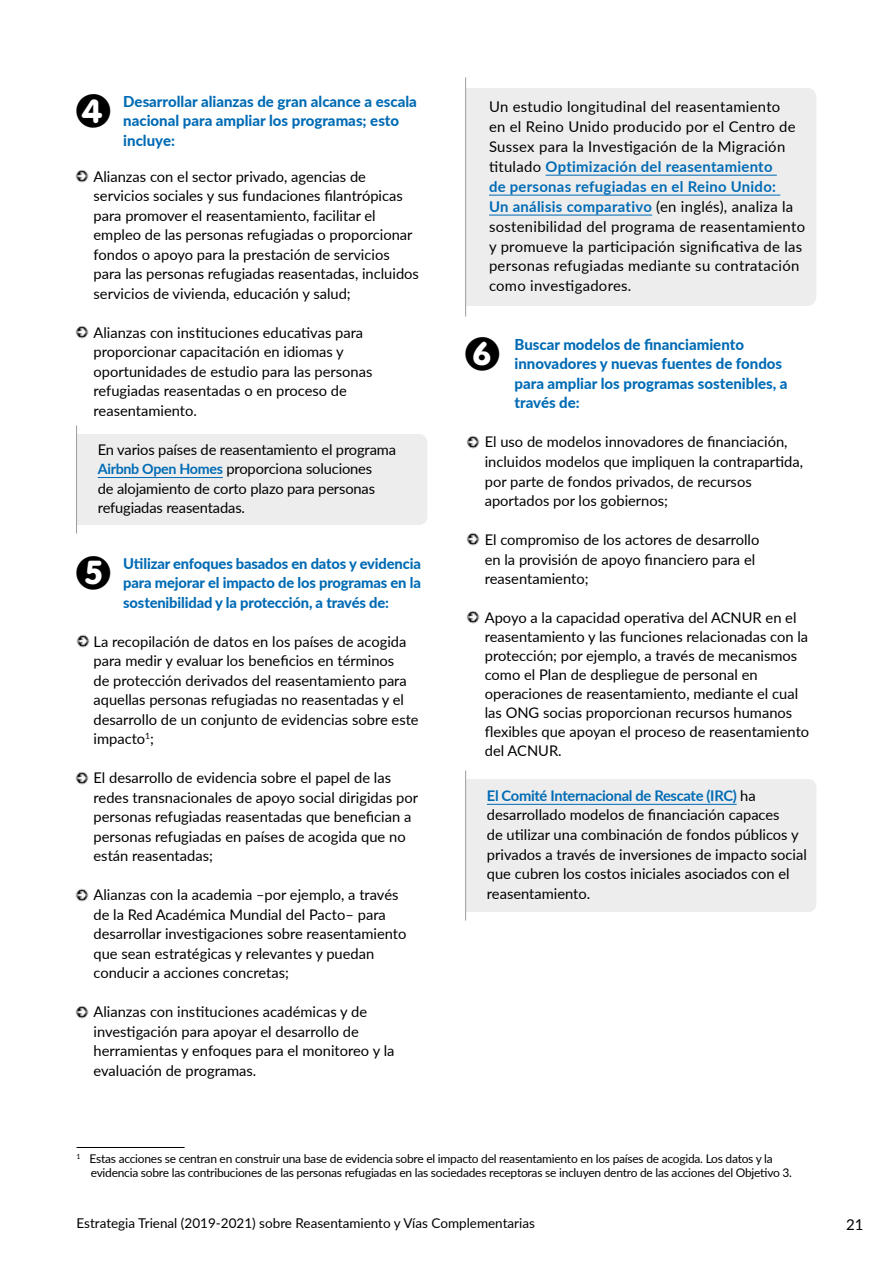
<style>
.page{position:relative;width:893px;height:1263px;background:#fff}
.page>*{position:absolute;margin:0;border:0;box-sizing:border-box;transform-origin:0 0}
.t1{font:41.25px "Circled";color:#000}
.t2{font:800 15px/19.5px "Lato";color:#006bb5}
.t3{font:15px "Lato";color:#000}
.t4{font:14.85px/20px "Lato";letter-spacing:.02em;color:#000}
.t5{font:14.7px/19.5px "Lato";color:#000}
.t6{font:800 14.7px/19.5px "Lato";letter-spacing:-.01em;color:#006bb5;text-align:justify}
.t7{font:13.5px "Lato";color:#000}
.t8{font:12px/14.4px "Lato";letter-spacing:-.02em;color:#000}
.s1{font-weight:700;font-size:14.25px;color:#006bb5}
.s2{font-weight:700;color:#006bb5}
</style>
<div class="page">
<img style="left:76px;top:635px;width:14px;height:13px">
<div style="left:77px;top:434px;width:350px;height:91px;background:#ededed"></div>
<hr style="left:76px;top:425px;width:1px;height:108px;background:#9d9d9c">
<div style="left:466px;top:88px;width:350px;height:218px;background:#ededed"></div>
<hr style="left:465px;top:77px;width:1px;height:239px;background:#9d9d9c">
<div style="left:466px;top:779px;width:350px;height:133px;background:#ededed"></div>
<hr style="left:465px;top:770px;width:1px;height:150px;background:#9d9d9c">
<hr style="left:98px;top:477px;width:125px;height:1px;background:#006bb5">
<hr style="left:546px;top:175px;width:231px;height:1px;background:#006bb5">
<hr style="left:489px;top:195px;width:291px;height:1px;background:#006bb5">
<hr style="left:489px;top:215px;width:163px;height:1px;background:#006bb5">
<hr style="left:487px;top:804px;width:250px;height:1px;background:#006bb5">
<hr style="left:77px;top:1147px;width:108px;height:1px;background:#000">
<img style="left:75px;top:772px;width:14px;height:12px">
<img style="left:75px;top:889px;width:14px;height:12px">
<img style="left:75px;top:1006px;width:14px;height:12px">
<img style="left:75px;top:170px;width:14px;height:13px">
<img style="left:75px;top:326px;width:14px;height:13px">
<img style="left:466px;top:436px;width:14px;height:12px">
<img style="left:466px;top:533px;width:14px;height:13px">
<img style="left:466px;top:611px;width:14px;height:12px">
<h1 class="t1" style="left:76px;top:89px;width:37px">4</h1>
<p class="t2" style="left:123px;top:91px;width:295px">Desarrollar alianzas de gran alcance a escala nacional para ampliar los programas; esto incluye:</p>
<p class="t5" style="left:94px;top:166px;width:327px">Alianzas con el sector privado, agencias de servicios sociales y sus fundaciones filantrópicas para promover el reasentamiento, facilitar el empleo de las personas refugiadas o proporcionar fondos o apoyo para la prestación de servicios para las personas refugiadas reasentadas, incluidos servicios de vivienda, educación y salud;</p>
<p class="t5" style="left:94px;top:322px;width:280px">Alianzas con instituciones educativas para proporcionar capacitación en idiomas y oportunidades de estudio para las personas refugiadas reasentadas o en proceso de reasentamiento.</p>
<p class="t5" style="left:98px;top:439px;width:300px">En varios países de reasentamiento el programa <span class="s1">Airbnb Open Homes</span> proporciona soluciones<br>de alojamiento de corto plazo para personas refugiadas reasentadas.</p>
<h1 class="t1" style="left:76px;top:551px;width:37px">5</h1>
<p class="t6" style="left:123px;top:553px;width:299px">Utilizar enfoques basados en datos y evidencia para mejorar el impacto de los programas en la sostenibilidad y la protección, a través de:</p>
<p class="t5" style="left:94px;top:631px;width:327px">La recopilación de datos en los países de acogida para medir y evaluar los beneficios en términos<br>de protección derivados del reasentamiento para aquellas personas refugiadas no reasentadas y el desarrollo de un conjunto de evidencias sobre este impacto<sup>1</sup>;</p>
<p class="t5" style="left:94px;top:767px;width:326px">El desarrollo de evidencia sobre el papel de las redes transnacionales de apoyo social dirigidas por personas refugiadas reasentadas que benefician a personas refugiadas en países de acogida que no están reasentadas;</p>
<p class="t5" style="left:94px;top:884px;width:314px">Alianzas con la academia –por ejemplo, a través de la Red Académica Mundial del Pacto– para desarrollar investigaciones sobre reasentamiento que sean estratégicas y relevantes y puedan conducir a acciones concretas;</p>
<p class="t5" style="left:94px;top:1002px;width:302px">Alianzas con instituciones académicas y de investigación para apoyar el desarrollo de herramientas y enfoques para el monitoreo y la evaluación de programas.</p>
<p class="t4" style="left:489px;top:96px;width:318px">Un estudio longitudinal del reasentamiento<br>en el Reino Unido producido por el Centro de Sussex para la Investigación de la Migración titulado <span class="s2">Optimización del reasentamiento<br>de personas refugiadas en el Reino Unido:<br>Un análisis comparativo</span> (en inglés), analiza la sostenibilidad del programa de reasentamiento y promueve la participación significativa de las personas refugiadas mediante su contratación como investigadores.</p>
<h1 class="t1" style="left:466px;top:332px;width:37px">6</h1>
<p class="t2" style="left:514px;top:334px;width:275px">Buscar modelos de financiamiento innovadores y nuevas fuentes de fondos para ampliar los programas sostenibles, a través de:</p>
<p class="t5" style="left:485px;top:432px;width:320px">El uso de modelos innovadores de financiación, incluidos modelos que impliquen la contrapartida, por parte de fondos privados, de recursos aportados por los gobiernos;</p>
<p class="t5" style="left:485px;top:529px;width:276px">El compromiso de los actores de desarrollo en la provisión de apoyo financiero para el reasentamiento;</p>
<p class="t5" style="left:485px;top:607px;width:326px;line-height:19px">Apoyo a la capacidad operativa del ACNUR en el reasentamiento y las funciones relacionadas con la protección; por ejemplo, a través de mecanismos como el Plan de despliegue de personal en operaciones de reasentamiento, mediante el cual las ONG socias proporcionan recursos humanos flexibles que apoyan el proceso de reasentamiento del ACNUR.</p>
<p class="t5" style="left:487px;top:785px;width:321px"><span class="s2">El Comité Internacional de Rescate (IRC)</span> ha desarrollado modelos de financiación capaces<br>de utilizar una combinación de fondos públicos y privados a través de inversiones de impacto social que cubren los costos iniciales asociados con el reasentamiento.</p>
<p class="t8" style="left:91px;top:1151px;width:703px;text-indent:-14px"><sup>1</sup> Estas acciones se centran en construir una base de evidencia sobre el impacto del reasentamiento en los países de acogida. Los datos y la evidencia sobre las contribuciones de las personas refugiadas en las sociedades receptoras se incluyen dentro de las acciones del Objetivo 3.</p>
<p class="t7" style="left:77px;top:1214px;width:460px">Estrategia Trienal (2019-2021) sobre Reasentamiento y Vías Complementarias</p>
<p class="t3" style="left:846px;top:1213px;width:19px">21</p>
</div>
